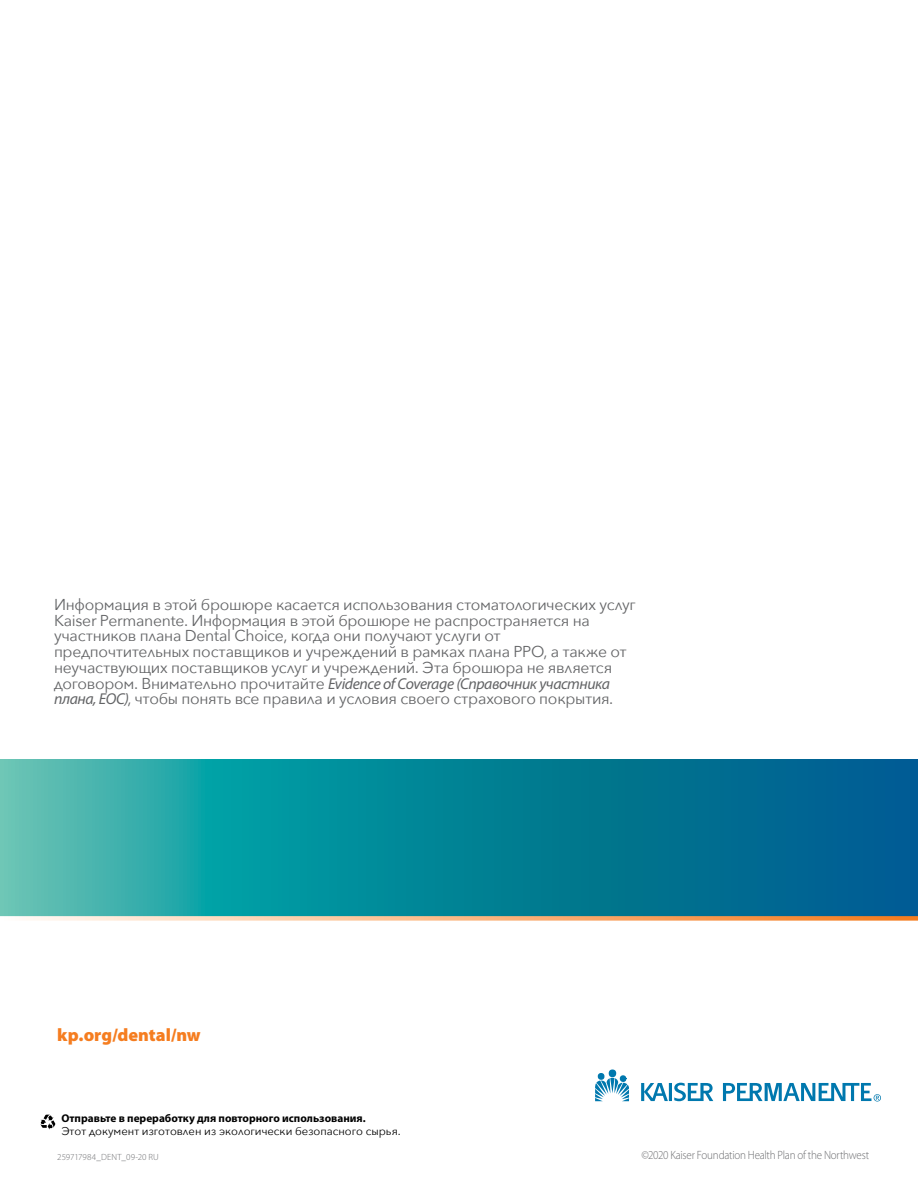
<style>
.page{position:relative;width:918px;height:1188px;background:#fff}
.page>*{position:absolute;margin:0;border:0;box-sizing:border-box;transform-origin:0 0}
.t1{font:900 18px "Myriad Pro";color:#f57d20}
.t2{font:15.75px/15.8px "Avenir Next";letter-spacing:-.015em;color:#636466}
.t3{font:italic 15.75px "Myriad Pro";letter-spacing:-.03em;color:#636466}
.t4{font:300 12px "Myriad Pro";letter-spacing:-.02em;color:#6d6e71;scale:.92 1}
.t5{font:11.25px "Avenir Next";color:#000}
.t6{font:700 11.25px "Myriad Pro";color:#000}
.t7{font:300 9px "Myriad Pro";letter-spacing:.01em;color:#6d6e71}
.s1{font-family:"Avenir Next";font-style:normal}
.s2{font-family:"Myriad Pro";font-style:italic}
</style>
<div class="page">
<svg style="left:40px;top:1115px;width:15px;height:15px"></svg>
<svg style="left:0;top:760px;width:918px;height:156px;background:#0f879a"></svg>
<svg style="left:0;top:916px;width:918px;height:5px;background:#f4bd8f"></svg>
<svg style="left:595px;top:1072px;width:34px;height:29px"></svg>
<div style="left:609px;top:1070px;width:7px;height:7px;background:#0078ae;border-radius:50%"></div>
<hr style="left:669px;top:1083px;width:3px;height:18px;background:#0078ae">
<svg style="left:641px;top:1083px;width:27px;height:18px"></svg>
<svg style="left:674px;top:1083px;width:39px;height:18px"></svg>
<svg style="left:723px;top:1083px;width:158px;height:19px"></svg>
<p class="t2" style="left:54px;top:596px;width:583px">Информация в этой брошюре касается использования стоматологических услуг Kaiser Permanente. Информация в этой брошюре не распространяется на участников плана Dental Choice, когда они получают услуги от предпочтительных поставщиков и учреждений в рамках плана PPO, а также от неучаствующих поставщиков услуг и учреждений. Эта брошюра не является</p>
<p class="t3" style="left:54px;top:673px;width:558px"><span class="s1">договором. Внимательно прочитайте</span> Evidence of Coverage (Справочник участника</p>
<p class="t2" style="left:54px;top:690px;width:561px"><span class="s2">плана, EOC)</span>, чтобы понять все правила и условия своего страхового покрытия.</p>
<p class="t1" style="left:57px;top:1024px;width:145px">kp.org/dental/nw</p>
<p class="t6" style="left:61px;top:1110px;width:306px">Отправьте в переработку для повторного использования.</p>
<p class="t5" style="left:61px;top:1122px;width:341px">Этот документ изготовлен из экологически безопасного сырья.</p>
<p class="t7" style="left:57px;top:1151px;width:103px">259717984_DENT_09-20 RU</p>
<p class="t4" style="left:642px;top:1147px;width:249px">©2020 Kaiser Foundation Health Plan of the Northwest</p>
</div>
